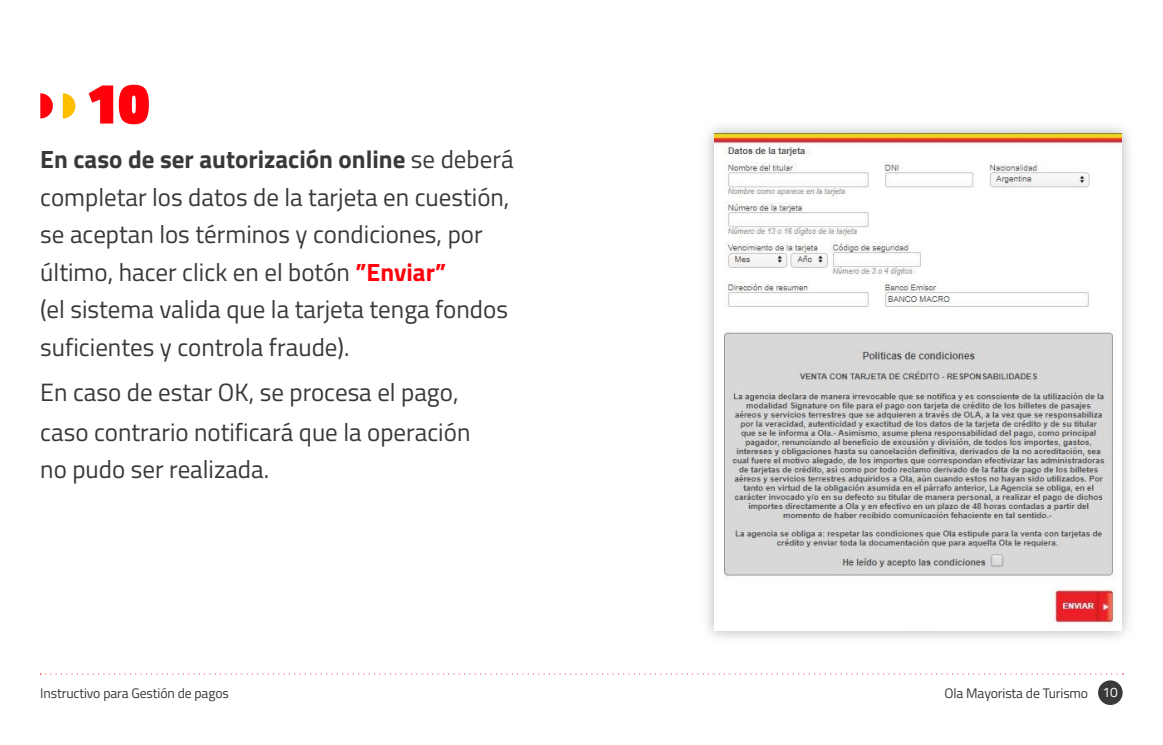
<style>
.page{position:relative;width:1163px;height:745px;background:#fff}
.page>*{position:absolute;margin:0;border:0;box-sizing:border-box;transform-origin:0 0}
.t1{font:900 57.75px "Titillium Web";color:#ff010b}
.t2{font:25px/37.5px "Titillium Web";color:#393938}
.t3{font:13.75px "Titillium Web";letter-spacing:-.01em;color:#393938}
.s1{font-weight:700}
.s2{font-weight:700;color:#ff010b}
.s3{color:#fff}
</style>
<div class="page">
<img style="left:714px;top:133px;width:408px;height:497px">
<svg style="left:40px;top:673px;width:1083px;height:1px"></svg>
<div style="left:1098px;top:680px;width:24px;height:24px;background:#393938;border-radius:50%"></div>
<svg style="left:40px;top:93px;width:13px;height:25px"></svg>
<svg style="left:63px;top:93px;width:12px;height:25px"></svg>
<h1 class="t1" style="left:86px;top:61px;width:65px">10</h1>
<p class="t2" style="left:40px;top:139px;width:475px"><span class="s1">En caso de ser autorización online</span> se deberá completar los datos de la tarjeta en cuestión, se aceptan los términos y condiciones, por último, hacer click en el botón <span class="s2">”Enviar”<br></span>(el sistema valida que la tarjeta tenga fondos suficientes y controla fraude).</p>
<p class="t2" style="left:40px;top:370px;width:431px;line-height:40px">En caso de estar OK, se procesa el pago, caso contrario notificará que la operación</p>
<p class="t2" style="left:40px;top:449px;width:230px">no pudo ser realizada.</p>
<p class="t3" style="left:40px;top:682px;width:190px">Instructivo para Gestión de pagos</p>
<p class="t3" style="left:944px;top:682px;width:175px">Ola Mayorista de Turismo <span class="s3">10</span></p>
</div>
